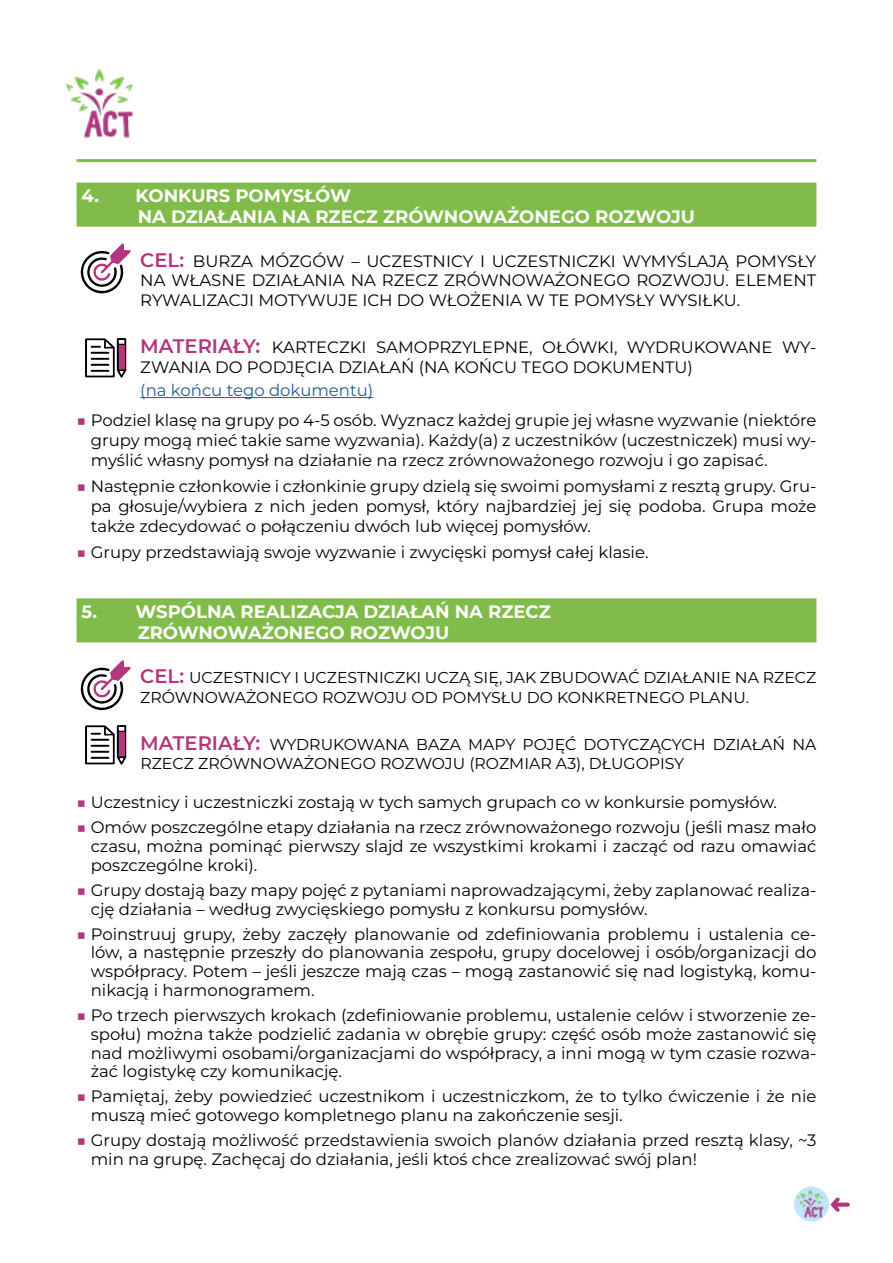
<style>
.page{position:relative;width:893px;height:1263px;background:#fff}
.page>*{position:absolute;margin:0;border:0;box-sizing:border-box;transform-origin:0 0}
.t1{font:700 18px/21.6px "Montserrat";color:#fff}
.t2{font:16.5px/18.8px "Montserrat";color:#000;text-align:justify}
.t3{font:16.5px "Montserrat";color:#275b9b}
.t4{font:15.75px/19.8px "Montserrat";color:#000}
.s1{font-weight:600;font-size:19.5px;color:#b2357d}
.s2{color:#b2357d}
</style>
<div class="page">
<hr style="left:77px;top:159px;width:739px;height:3px;background:#81bc4b">
<img style="left:65px;top:69px;width:68px;height:69px">
<img style="left:794px;top:1186px;width:35px;height:35px;border-radius:18px">
<svg style="left:830px;top:1197px;width:20px;height:15px"></svg>
<svg style="left:85px;top:338px;width:41px;height:40px"></svg>
<hr style="left:140px;top:397px;width:233px;height:1px;background:#275b9b">
<svg style="left:80px;top:243px;width:51px;height:50px"></svg>
<div style="left:77px;top:183px;width:739px;height:22px;background:#81bc4b"></div>
<div style="left:77px;top:204px;width:739px;height:23px;background:#81bc4b"></div>
<svg style="left:85px;top:725px;width:41px;height:40px"></svg>
<svg style="left:80px;top:660px;width:51px;height:50px"></svg>
<div style="left:77px;top:598px;width:739px;height:23px;background:#81bc4b"></div>
<div style="left:77px;top:620px;width:739px;height:22px;background:#81bc4b"></div>
<p class="t1" style="left:138px;top:184px;width:559px;text-indent:-56px">4. KONKURS POMYSŁÓW<br>NA DZIAŁANIA NA RZECZ ZRÓWNOWAŻONEGO ROZWOJU</p>
<p class="t2" style="left:140px;top:250px;width:678px;line-height:19.6px"><span class="s1">CEL:</span> BURZA MÓZGÓW – UCZESTNICY I UCZESTNICZKI WYMYŚLAJĄ POMYSŁY NA WŁASNE DZIAŁANIA NA RZECZ ZRÓWNOWAŻONEGO ROZWOJU. ELEMENT RYWALIZACJI MOTYWUJE ICH DO WŁOŻENIA W TE POMYSŁY WYSIŁKU.</p>
<p class="t2" style="left:140px;top:336px;width:678px;line-height:19.8px"><span class="s1">MATERIAŁY:</span> KARTECZKI SAMOPRZYLEPNE, OŁÓWKI, WYDRUKOWANE WY-<br>ZWANIA DO PODJĘCIA DZIAŁAŃ (NA KOŃCU TEGO DOKUMENTU)</p>
<p class="t3" style="left:140px;top:379px;width:234px">(na końcu tego dokumentu)</p>
<p class="t2" style="left:91px;top:410px;width:727px;line-height:19.8px;text-indent:-14px"><span class="s2">■</span> Podziel klasę na grupy po 4-5 osób. Wyznacz każdej grupie jej własne wyzwanie (niektóre grupy mogą mieć takie same wyzwania). Każdy(a) z uczestników (uczestniczek) musi wy&shy;myślić własny pomysł na działanie na rzecz zrównoważonego rozwoju i go zapisać.</p>
<p class="t2" style="left:91px;top:476px;width:727px;line-height:19.8px;text-indent:-14px"><span class="s2">■</span> Następnie członkowie i członkinie grupy dzielą się swoimi pomysłami z resztą grupy. Gru&shy;pa głosuje/wybiera z nich jeden pomysł, który najbardziej jej się podoba. Grupa może także zdecydować o połączeniu dwóch lub więcej pomysłów.</p>
<p class="t2" style="left:77px;top:542px;width:573px"><span class="s2">■</span> Grupy przedstawiają swoje wyzwanie i zwycięski pomysł całej klasie.</p>
<p class="t1" style="left:138px;top:600px;width:415px;text-indent:-56px">5. WSPÓLNA REALIZACJA DZIAŁAŃ NA RZECZ<br>ZRÓWNOWAŻONEGO ROZWOJU</p>
<p class="t4" style="left:140px;top:667px;width:678px"><span class="s1">CEL:</span> UCZESTNICY I UCZESTNICZKI UCZĄ SIĘ, JAK ZBUDOWAĆ DZIAŁANIE NA RZECZ<br>ZRÓWNOWAŻONEGO ROZWOJU OD POMYSŁU DO KONKRETNEGO PLANU.</p>
<p class="t4" style="left:140px;top:734px;width:678px"><span class="s1">MATERIAŁY:</span> WYDRUKOWANA BAZA MAPY POJĘĆ DOTYCZĄCYCH DZIAŁAŃ NA<br>RZECZ ZRÓWNOWAŻONEGO ROZWOJU (ROZMIAR A3), DŁUGOPISY</p>
<p class="t2" style="left:77px;top:792px;width:702px"><span class="s2">■</span> Uczestnicy i uczestniczki zostają w tych samych grupach co w konkursie pomysłów.</p>
<p class="t2" style="left:91px;top:817px;width:727px;text-indent:-14px"><span class="s2">■</span> Omów poszczególne etapy działania na rzecz zrównoważonego rozwoju (jeśli masz mało czasu, można pominąć pierwszy slajd ze wszystkimi krokami i zacząć od razu omawiać poszczególne kroki).</p>
<p class="t2" style="left:91px;top:880px;width:727px;text-indent:-14px"><span class="s2">■</span> Grupy dostają bazy mapy pojęć z pytaniami naprowadzającymi, żeby zaplanować realiza&shy;cję działania – według zwycięskiego pomysłu z konkursu pomysłów.</p>
<p class="t2" style="left:91px;top:924px;width:727px;text-indent:-14px"><span class="s2">■</span> Poinstruuj grupy, żeby zaczęły planowanie od zdefiniowania problemu i ustalenia ce&shy;lów, a następnie przeszły do planowania zespołu, grupy docelowej i osób/organizacji do współpracy. Potem – jeśli jeszcze mają czas – mogą zastanowić się nad logistyką, komu&shy;nikacją i harmonogramem.</p>
<p class="t2" style="left:91px;top:1005px;width:727px;text-indent:-14px"><span class="s2">■</span> Po trzech pierwszych krokach (zdefiniowanie problemu, ustalenie celów i stworzenie ze&shy;społu) można także podzielić zadania w obrębie grupy: część osób może zastanowić się nad możliwymi osobami/organizacjami do współpracy, a inni mogą w tym czasie rozwa&shy;żać logistykę czy komunikację.</p>
<p class="t2" style="left:91px;top:1087px;width:727px;text-indent:-14px"><span class="s2">■</span> Pamiętaj, żeby powiedzieć uczestnikom i uczestniczkom, że to tylko ćwiczenie i że nie muszą mieć gotowego kompletnego planu na zakończenie sesji.</p>
<p class="t2" style="left:91px;top:1130px;width:727px;text-indent:-14px"><span class="s2">■</span> Grupy dostają możliwość przedstawienia swoich planów działania przed resztą klasy, ~3 min na grupę. Zachęcaj do działania, jeśli ktoś chce zrealizować swój plan!</p>
</div>
